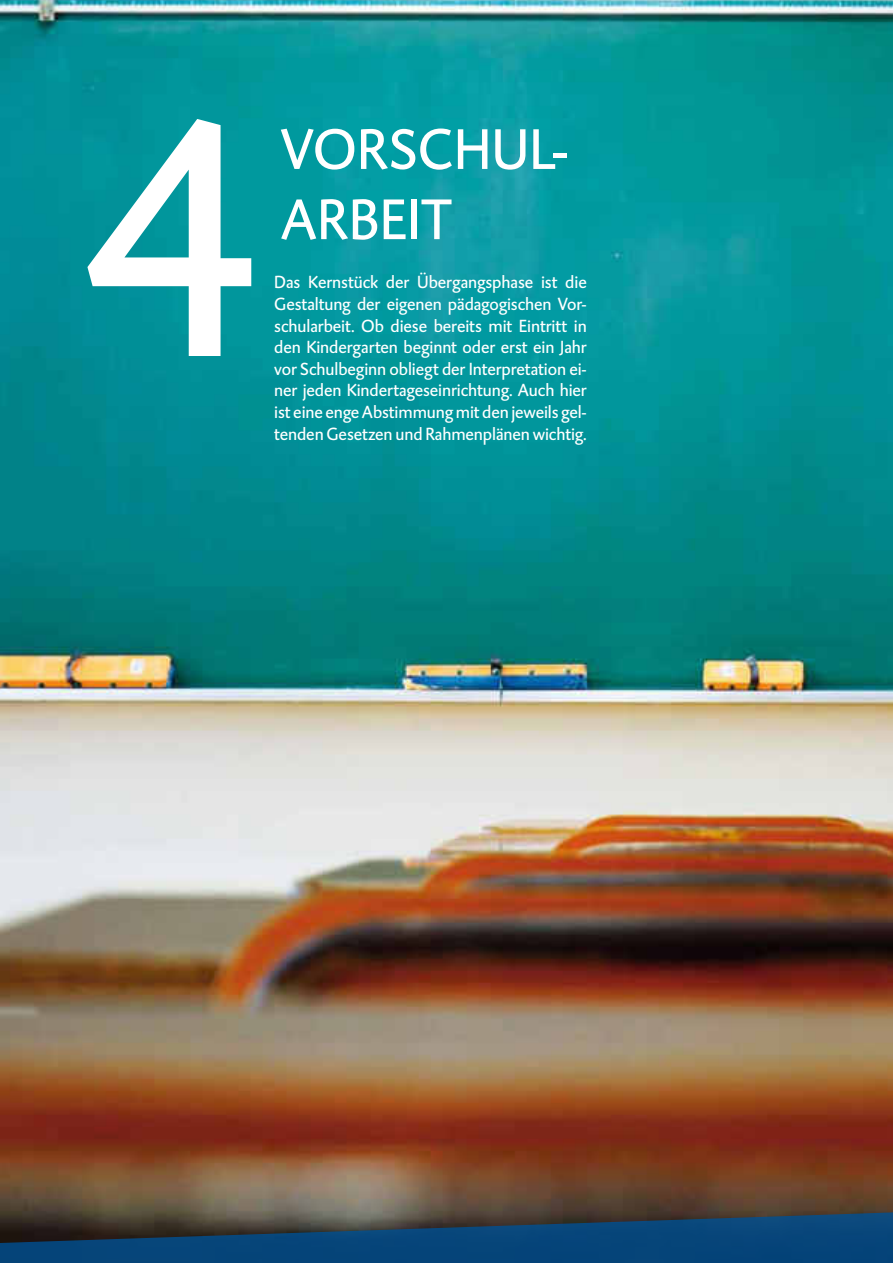
<style>
.page{position:relative;width:893px;height:1263px;background:#fff}
.page>*{position:absolute;margin:0;border:0;box-sizing:border-box;transform-origin:0 0}
.t1{font:342px "DTL Caspari TOT";color:#fff}
.t2{font:58.5px/70.2px "DTL Caspari TOT";color:#fff}
.t3{font:18px/21.6px "DTL Caspari TOT";letter-spacing:-.005em;color:#fff;text-align:justify}
</style>
<div class="page">
<img style="left:0;top:0;width:893px;height:1263px">
<svg style="left:0;top:1208px;width:892px;height:55px;background:#1e4361"></svg>
<h1 class="t1" style="left:86px;top:60px;width:172px">4</h1>
<h2 class="t2" style="left:281px;top:117px;width:290px">VORSCHUL-<br>ARBEIT</h2>
<p class="t3" style="left:274px;top:272px;width:314px">Das Kernstück der Übergangsphase ist die Gestaltung der eigenen pädagogischen Vor&shy;schularbeit. Ob diese bereits mit Eintritt in den Kindergarten beginnt oder erst ein Jahr vor Schulbeginn obliegt der Interpretation ei&shy;ner jeden Kindertageseinrichtung. Auch hier ist eine enge Abstimmung mit den jeweils gel&shy;tenden Gesetzen und Rahmenplänen wichtig.</p>
</div>
